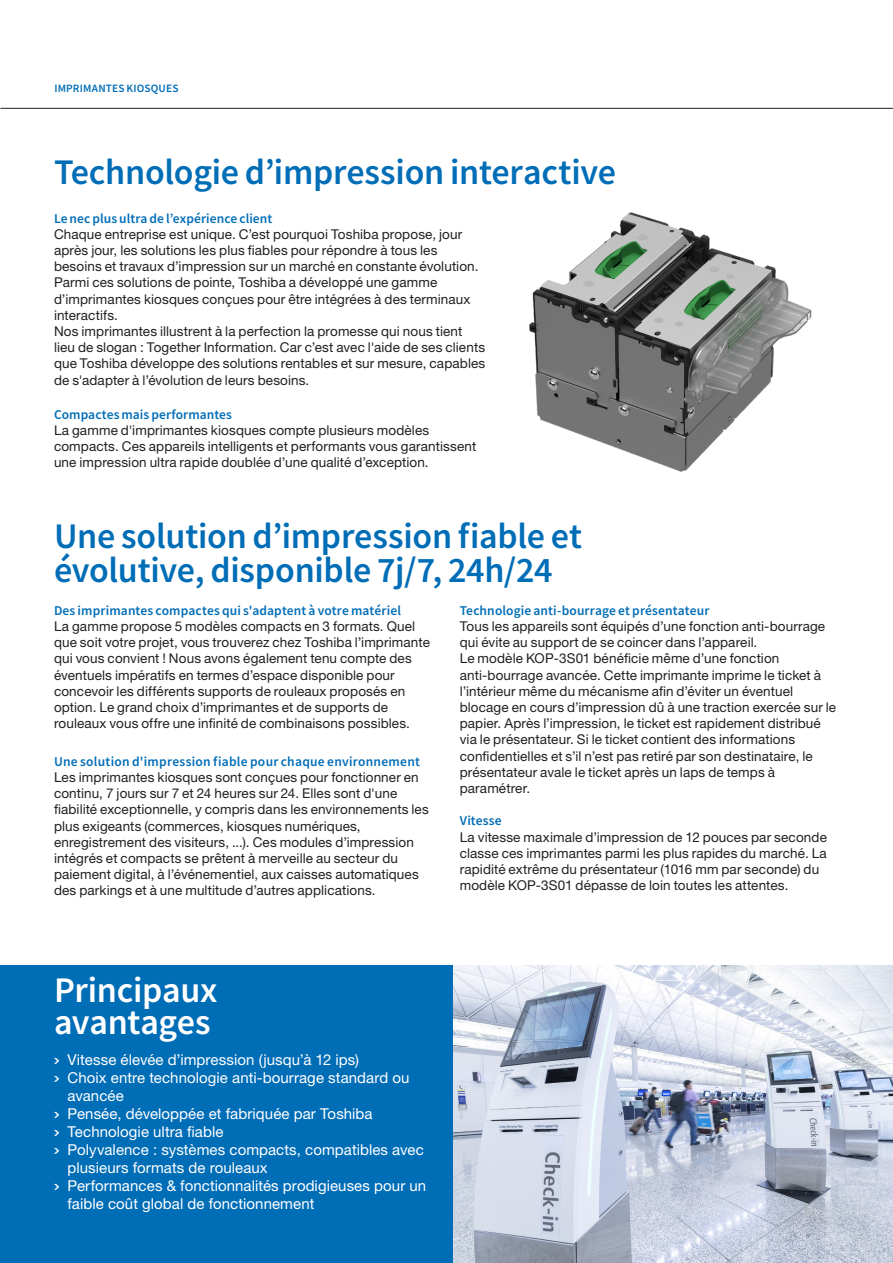
<style>
.page{position:relative;width:893px;height:1263px;background:#fff}
.page>*{position:absolute;margin:0;border:0;box-sizing:border-box;transform-origin:0 0}
.Section_title_headli{font:500 36px/33.9px "Toshiba Sans";letter-spacing:-.005em;color:#006db7}
.Section_title_gradie{font:500 36px/32.4px "Toshiba Sans";letter-spacing:-.01em;color:#fff}
.t1{font:15px/18px "Helvetica Neue LT Std";letter-spacing:.005em;color:#fff}
.Main_text_BLACK{font:13.5px/16.2px "Helvetica Neue LT Std";letter-spacing:.01em;color:#231f20}
.Sub_heading_level_1{font:500 13.5px "Toshiba Sans";letter-spacing:.01em;color:#006db7}
.Main_text_BLACK-2{font:500 13.5px "Toshiba Sans";letter-spacing:.01em;color:#006db7}
.t2{font:500 11.25px "Toshiba Sans";letter-spacing:.015em;color:#006db7}
.s1{font-family:"Chevron"}
</style>
<div class="page">
<hr style="left:0;top:108px;width:893px;height:1px;background:#231f20">
<img style="left:529px;top:212px;width:283px;height:260px">
<img style="left:452px;top:966px;width:441px;height:297px">
<div style="left:0;top:965px;width:452px;height:298px;background:#006db7"></div>
<p class="t2" style="left:54px;top:80px;width:126px">IMPRIMANTES KIOSQUES</p>
<p class="Section_title_headli" style="left:54px;top:155px;width:563px">Technologie d’impression interactive</p>
<p class="Sub_heading_level_1" style="left:54px;top:209px;width:220px">Le nec plus ultra de l’expérience client</p>
<p class="Main_text_BLACK" style="left:54px;top:226px;width:426px">Chaque entreprise est unique. C’est pourquoi Toshiba propose, jour après jour, les solutions les plus fiables pour répondre à tous les besoins et travaux d’impression sur un marché en constante évolution.</p>
<p class="Main_text_BLACK" style="left:54px;top:274px;width:418px">Parmi ces solutions de pointe, Toshiba a développé une gamme d’imprimantes kiosques conçues pour être intégrées à des terminaux interactifs.</p>
<p class="Main_text_BLACK" style="left:54px;top:323px;width:433px">Nos imprimantes illustrent à la perfection la promesse qui nous tient lieu de slogan : Together Information. Car c’est avec l'aide de ses clients que Toshiba développe des solutions rentables et sur mesure, capables de s'adapter à l’évolution de leurs besoins.</p>
<p class="Sub_heading_level_1" style="left:54px;top:405px;width:180px">Compactes mais performantes</p>
<p class="Main_text_BLACK" style="left:54px;top:422px;width:424px">La gamme d'imprimantes kiosques compte plusieurs modèles compacts. Ces appareils intelligents et performants vous garantissent une impression ultra rapide doublée d’une qualité d’exception.</p>
<p class="Section_title_headli" style="left:54px;top:519px;width:529px">Une solution d’impression fiable et évolutive, disponible 7j/7, 24h/24</p>
<p class="Main_text_BLACK-2" style="left:54px;top:601px;width:348px">Des imprimantes compactes qui s'adaptent à votre matériel</p>
<p class="Main_text_BLACK" style="left:54px;top:618px;width:377px">La gamme propose 5 modèles compacts en 3 formats. Quel que soit votre projet, vous trouverez chez Toshiba l’imprimante qui vous convient ! Nous avons également tenu compte des éventuels impératifs en termes d’espace disponible pour concevoir les différents supports de rouleaux proposés en option. Le grand choix d’imprimantes et de supports de rouleaux vous offre une infinité de combinaisons possibles.</p>
<p class="Sub_heading_level_1" style="left:54px;top:752px;width:368px">Une solution d'impression fiable pour chaque environnement</p>
<p class="Main_text_BLACK" style="left:54px;top:769px;width:376px">Les imprimantes kiosques sont conçues pour fonctionner en continu, 7 jours sur 7 et 24 heures sur 24. Elles sont d'une fiabilité exceptionnelle, y compris dans les environnements les plus exigeants (commerces, kiosques numériques, enregistrement des visiteurs, ...). Ces modules d’impression intégrés et compacts se prêtent à merveille au secteur du paiement digital, à l’événementiel, aux caisses automatiques des parkings et à une multitude d’autres applications.</p>
<p class="Main_text_BLACK-2" style="left:460px;top:601px;width:251px">Technologie anti-bourrage et présentateur</p>
<p class="Main_text_BLACK" style="left:460px;top:618px;width:367px">Tous les appareils sont équipés d’une fonction anti-bourrage qui évite au support de se coincer dans l’appareil.</p>
<p class="Main_text_BLACK" style="left:460px;top:650px;width:378px">Le modèle KOP-3S01 bénéficie même d’une fonction anti-bourrage avancée. Cette imprimante imprime le ticket à l’intérieur même du mécanisme afin d’éviter un éventuel blocage en cours d’impression dû à une traction exercée sur le papier. Après l’impression, le ticket est rapidement distribué via le présentateur. Si le ticket contient des informations confidentielles et s’il n’est pas retiré par son destinataire, le présentateur avale le ticket après un laps de temps à paramétrer.</p>
<p class="Main_text_BLACK-2" style="left:460px;top:812px;width:44px">Vitesse</p>
<p class="Main_text_BLACK" style="left:460px;top:828px;width:369px">La vitesse maximale d’impression de 12 pouces par seconde classe ces imprimantes parmi les plus rapides du marché. La rapidité extrême du présentateur (1016 mm par seconde) du modèle KOP-3S01 dépasse de loin toutes les attentes.</p>
<p class="Section_title_gradie" style="left:54px;top:973px;width:165px">Principaux avantages</p>
<p class="t1" style="left:54px;top:1051px;width:307px"><span class="s1">•</span> Vitesse élevée d’impression (jusqu’à 12 ips)</p>
<p class="t1" style="left:68px;top:1069px;width:344px;text-indent:-14px"><span class="s1">•</span> Choix entre technologie anti-bourrage standard ou avancée</p>
<p class="t1" style="left:54px;top:1105px;width:320px"><span class="s1">•</span> Pensée, développée et fabriquée par Toshiba</p>
<p class="t1" style="left:54px;top:1123px;width:171px"><span class="s1">•</span> Technologie ultra fiable</p>
<p class="t1" style="left:68px;top:1141px;width:358px;text-indent:-14px"><span class="s1">•</span> Polyvalence : systèmes compacts, compatibles avec plusieurs formats de rouleaux</p>
<p class="t1" style="left:68px;top:1177px;width:360px;text-indent:-14px"><span class="s1">•</span> Performances &amp; fonctionnalités prodigieuses pour un faible coût global de fonctionnement</p>
</div>
